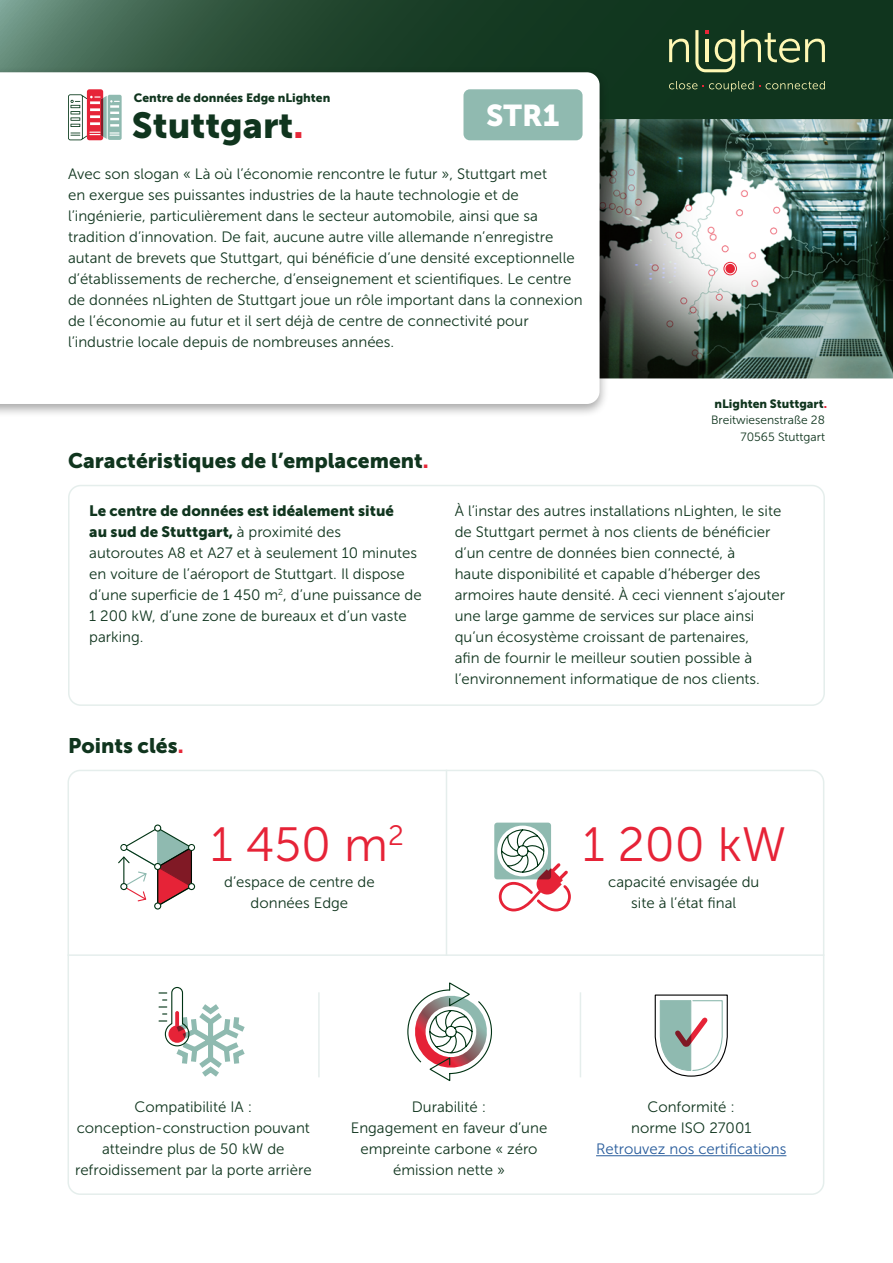
<style>
.page{position:relative;width:893px;height:1263px;background:#fff}
.page>*{position:absolute;margin:0;border:0;box-sizing:border-box;transform-origin:0 0}
.t1{font:48px "Museo Sans 300";color:#e62337}
.t2{font:36px "Museo Sans 900";color:#10351e}
.t3{font:30px "Museo Sans 900";color:#fff}
.t4{font:21px "Museo Sans 900";color:#10351e}
.t5{font:15px/21px "Museo Sans 300";color:#10351e;text-align:center}
.t6{font:15px/21px "Museo Sans 900";color:#10351e}
.t7{font:15px "Museo Sans 300";color:#275b9b}
.t8{font:12px "Museo Sans 900";color:#10351e}
.t9{font:12px/16.5px "Museo Sans 300";color:#10351e;text-align:right}
.s1{color:#e62738}
.s2{color:#e62438}
.s3{font-family:"Museo Sans 300"}
</style>
<div class="page">
<svg style="left:0;top:0;width:893px;height:119px;background:#20452f"></svg>
<svg style="left:669px;top:81px;width:28px;height:8px"></svg>
<svg style="left:703px;top:81px;width:50px;height:11px"></svg>
<svg style="left:766px;top:81px;width:59px;height:8px"></svg>
<svg style="left:669px;top:39px;width:20px;height:23px"></svg>
<svg style="left:695px;top:30px;width:40px;height:42px;background:#5d724d"></svg>
<svg style="left:741px;top:30px;width:84px;height:33px;background:#4d6744"></svg>
<img style="left:609px;top:119px;width:284px;height:259px">
<div style="left:0;top:67px;width:609px;height:350px;background:#000;opacity:.35"></div>
<svg style="left:0;top:72px;width:600px;height:332px"></svg>
<div style="left:463px;top:89px;width:120px;height:51px;background:#90bab0;border-radius:6px"></div>
<div style="left:68px;top:485px;width:757px;height:221px;border:2px solid #e5eeec;border-radius:12px"></div>
<div style="left:67px;top:770px;width:757px;height:425px;border:2px solid #e5eeec;border-radius:12px"></div>
<hr style="left:68px;top:954px;width:756px;height:2px;background:#e5eeec">
<div style="left:154px;top:824px;width:7px;height:8px;border:1px solid #003314;border-radius:50%"></div>
<svg style="left:118px;top:825px;width:77px;height:84px"></svg>
<div style="left:188px;top:844px;width:7px;height:7px;border:1px solid #003314;border-radius:50%"></div>
<div style="left:494px;top:823px;width:57px;height:56px;background:#8fbab0;border-radius:3px"></div>
<svg style="left:497px;top:828px;width:74px;height:84px"></svg>
<hr style="left:318px;top:992px;width:2px;height:85px;background:#e5eeec">
<hr style="left:580px;top:992px;width:1px;height:85px;background:#e5eeec">
<svg style="left:407px;top:982px;width:85px;height:99px"></svg>
<svg style="left:159px;top:986px;width:86px;height:91px"></svg>
<svg style="left:654px;top:994px;width:74px;height:83px"></svg>
<svg style="left:68px;top:89px;width:54px;height:51px"></svg>
<hr style="left:446px;top:770px;width:1px;height:185px;background:#e5eeec">
<hr style="left:596px;top:1155px;width:190px;height:1px;background:#275b9b">
<div style="left:725px;top:264px;width:10px;height:9px;background:#e62738;border-radius:50%"></div>
<div style="left:724px;top:262px;width:13px;height:13px;border:1px solid #e62738;border-radius:50%"></div>
<p class="t8" style="left:134px;top:91px;width:198px">Centre de données Edge nLighten</p>
<h2 class="t2" style="left:132px;top:105px;width:173px">Stuttgart<span class="s1">.</span></h2>
<h3 class="t3" style="left:486px;top:98px;width:75px">STR1</h3>
<p class="t5" style="left:68px;top:163px;width:516px;text-align:left">Avec son slogan « Là où l’économie rencontre le futur », Stuttgart met<br>en exergue ses puissantes industries de la haute technologie et de l’ingénierie, particulièrement dans le secteur automobile, ainsi que sa tradition d’innovation. De fait, aucune autre ville allemande n’enregistre autant de brevets que Stuttgart, qui bénéficie d’une densité exceptionnelle d’établissements de recherche, d’enseignement et scientifiques. Le centre de données nLighten de Stuttgart joue un rôle important dans la connexion de l’économie au futur et il sert déjà de centre de connectivité pour l’industrie locale depuis de nombreuses années.</p>
<h3 class="t4" style="left:68px;top:448px;width:362px">Caractéristiques de l’emplacement<span class="s1">.</span></h3>
<p class="t8" style="left:715px;top:397px;width:114px">nLighten Stuttgart<span class="s2">.</span></p>
<p class="t9" style="left:711px;top:412px;width:115px">Breitwiesenstraße 28<br>70565 Stuttgart</p>
<p class="t6" style="left:89px;top:501px;width:306px">Le centre de données est idéalement situé au sud de Stuttgart, <span class="s3">à proximité des</span></p>
<p class="t5" style="left:89px;top:543px;width:334px;text-align:left">autoroutes A8 et A27 et à seulement 10 minutes en voiture de l’aéroport de Stuttgart. Il dispose d’une superficie de 1 450 m<sup>2</sup>, d’une puissance de 1 200 kW, d’une zone de bureaux et d’un vaste parking.</p>
<h3 class="t4" style="left:68px;top:733px;width:117px">Points clés<span class="s1">.</span></h3>
<p class="t5" style="left:455px;top:501px;width:332px;text-align:left">À l’instar des autres installations nLighten, le site de Stuttgart permet à nos clients de bénéficier d’un centre de données bien connecté, à<br>haute disponibilité et capable d’héberger des armoires haute densité. À ceci viennent s’ajouter une large gamme de services sur place ainsi qu’un écosystème croissant de partenaires,<br>afin de fournir le meilleur soutien possible à l’environnement informatique de nos clients.</p>
<h1 class="t1" style="left:210px;top:819px;width:195px">1 450 m<sup>2</sup></h1>
<h1 class="t1" style="left:583px;top:819px;width:205px">1 200 kW</h1>
<p class="t5" style="left:224px;top:872px;width:152px">d’espace de centre de données Edge</p>
<p class="t5" style="left:608px;top:872px;width:153px">capacité envisagée du site à l’état final</p>
<p class="t5" style="left:75px;top:1097px;width:238px">Compatibilité IA : conception-construction pouvant atteindre plus de 50 kW de refroidissement par la porte arrière</p>
<p class="t5" style="left:351px;top:1097px;width:198px">Durabilité :<br>Engagement en faveur d’une empreinte carbone « zéro émission nette »</p>
<p class="t5" style="left:631px;top:1097px;width:122px">Conformité : norme ISO 27001</p>
<p class="t7" style="left:596px;top:1141px;width:192px">Retrouvez nos certifications</p>
</div>
